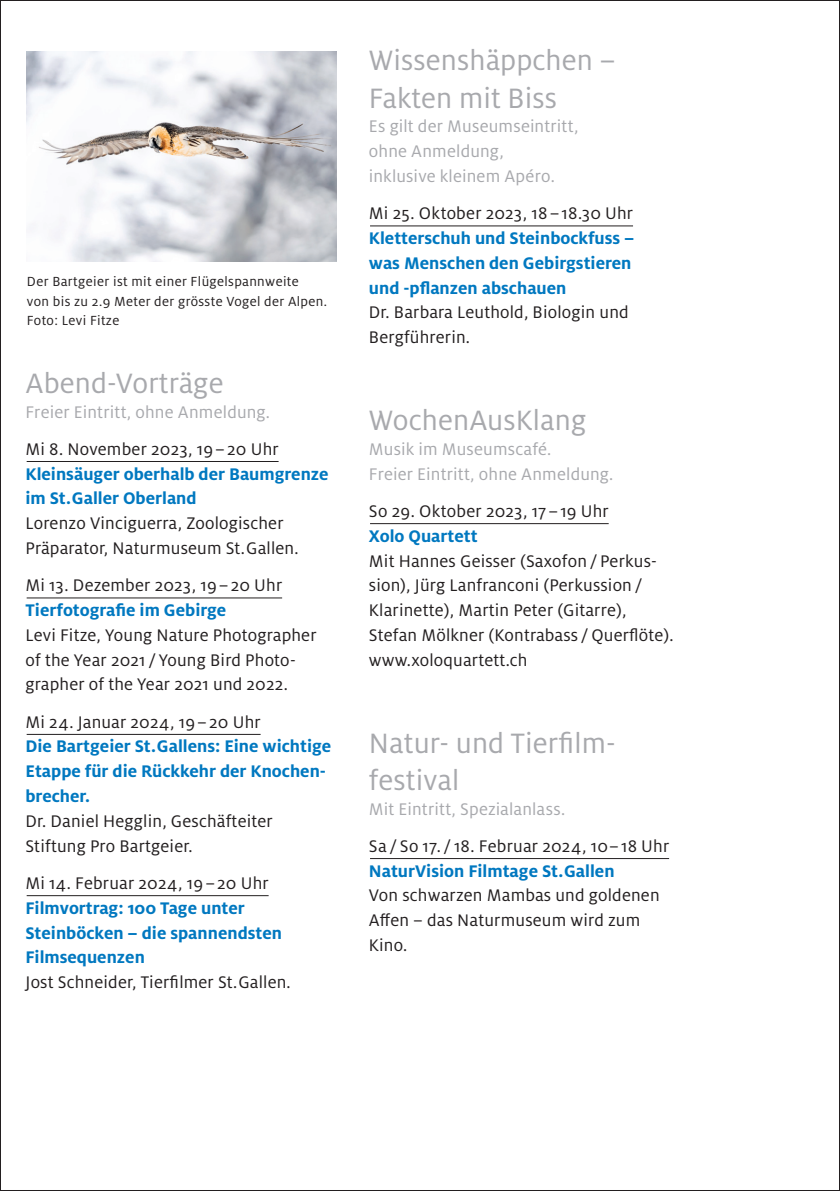
<style>
.page{position:relative;width:840px;height:1191px;background:#fff}
.page>*{position:absolute;margin:0;border:0;box-sizing:border-box;transform-origin:0 0}
.t1{font:31px/37.2px "Milo Pro";letter-spacing:.005em;color:#a8a9ad}
.t2{font:18.6px/24.8px "Milo Pro";letter-spacing:.01em;color:#231f20}
.t3{font:700 18.6px/24.8px "Milo Pro";color:#0078c0}
.t4{font:18.6px/24.8px "Milo Pro";letter-spacing:.005em;color:#a8a9ad}
.t5{font:14.6px/19.4px "Milo Pro";letter-spacing:.025em;color:#231f20}
</style>
<div class="page">
<hr style="left:27px;top:461px;width:251px;height:1px;background:#231f20">
<hr style="left:27px;top:597px;width:255px;height:1px;background:#231f20">
<hr style="left:27px;top:734px;width:233px;height:1px;background:#231f20">
<hr style="left:27px;top:895px;width:241px;height:1px;background:#231f20">
<hr style="left:370px;top:225px;width:262px;height:1px;background:#231f20">
<hr style="left:370px;top:523px;width:238px;height:1px;background:#231f20">
<hr style="left:370px;top:858px;width:298px;height:1px;background:#231f20">
<img style="left:27px;top:51px;width:309px;height:211px">
<p class="t5" style="left:27px;top:272px;width:301px">Der Bartgeier ist mit einer Flügelspannweite<br>von bis zu 2.9 Meter der grösste Vogel der Alpen.<br>Foto: Levi Fitze</p>
<h1 class="t1" style="left:26px;top:364px;width:199px">Abend-Vorträge</h1>
<p class="t4" style="left:26px;top:399px;width:246px">Freier Eintritt, ohne Anmeldung.</p>
<p class="t2" style="left:26px;top:436px;width:254px">Mi 8. November 2023, 19 – 20 Uhr</p>
<p class="t3" style="left:26px;top:461px;width:304px">Kleinsäuger oberhalb der Baumgrenze im St.Galler Oberland</p>
<p class="t2" style="left:26px;top:511px;width:274px">Lorenzo Vinciguerra, Zoologischer<br>Präparator, Naturmuseum St.Gallen.</p>
<p class="t2" style="left:26px;top:573px;width:258px">Mi 13. Dezember 2023, 19 – 20 Uhr</p>
<p class="t3" style="left:26px;top:597px;width:202px">Tierfotografie im Gebirge</p>
<p class="t2" style="left:26px;top:622px;width:292px">Levi Fitze, Young Nature Photographer of the Year 2021 / Young Bird Photo&shy;grapher of the Year 2021 und 2022.</p>
<p class="t2" style="left:26px;top:709px;width:236px">Mi 24. Januar 2024, 19 – 20 Uhr</p>
<p class="t3" style="left:26px;top:734px;width:307px">Die Bartgeier St.Gallens: Eine wichtige<br>Etappe für die Rückkehr der Knochen&shy;brecher.</p>
<p class="t2" style="left:26px;top:808px;width:249px">Dr. Daniel Hegglin, Geschäfteiter<br>Stiftung Pro Bartgeier.</p>
<p class="t2" style="left:26px;top:870px;width:244px">Mi 14. Februar 2024, 19 – 20 Uhr</p>
<p class="t3" style="left:26px;top:895px;width:258px">Filmvortrag: 100 Tage unter<br>Steinböcken – die spannendsten<br>Filmsequenzen</p>
<p class="t2" style="left:26px;top:970px;width:266px">Jost Schneider, Tierfilmer St.Gallen.</p>
<h1 class="t1" style="left:369px;top:42px;width:248px">Wissenshäppchen –<br>Fakten mit Biss</h1>
<p class="t4" style="left:369px;top:114px;width:211px">Es gilt der Museumseintritt, ohne Anmeldung,<br>inklusive kleinem Apéro.</p>
<p class="t2" style="left:369px;top:201px;width:266px">Mi 25. Oktober 2023, 18 – 18.30 Uhr</p>
<p class="t3" style="left:369px;top:226px;width:267px">Kletterschuh und Steinbockfuss – was Menschen den Gebirgstieren und -pflanzen abschauen</p>
<p class="t2" style="left:369px;top:300px;width:261px">Dr. Barbara Leuthold, Biologin und<br>Bergführerin.</p>
<h1 class="t1" style="left:369px;top:402px;width:219px">WochenAusKlang</h1>
<p class="t4" style="left:369px;top:437px;width:246px">Musik im Museumscafé.<br>Freier Eintritt, ohne Anmeldung.</p>
<p class="t2" style="left:369px;top:499px;width:241px">So 29. Oktober 2023, 17 – 19 Uhr</p>
<p class="t3" style="left:368px;top:523px;width:110px">Xolo Quartett</p>
<p class="t2" style="left:368px;top:548px;width:306px">Mit Hannes Geisser (Saxofon / Perkus&shy;sion), Jürg Lanfranconi (Perkussion / Klarinette), Martin Peter (Gitarre), Stefan Mölkner (Kontrabass /Querflöte). www.xoloquartett.ch</p>
<h1 class="t1" style="left:369px;top:724px;width:248px">Natur- und Tierfilm&shy;festival</h1>
<p class="t4" style="left:369px;top:796px;width:198px">Mit Eintritt, Spezialanlass.</p>
<p class="t2" style="left:369px;top:833px;width:302px">Sa / So 17. / 18. Februar 2024, 10– 18 Uhr</p>
<p class="t3" style="left:369px;top:858px;width:247px">NaturVision Filmtage St.Gallen</p>
<p class="t2" style="left:369px;top:883px;width:292px">Von schwarzen Mambas und goldenen<br>Affen – das Naturmuseum wird zum<br>Kino.</p>
</div>
